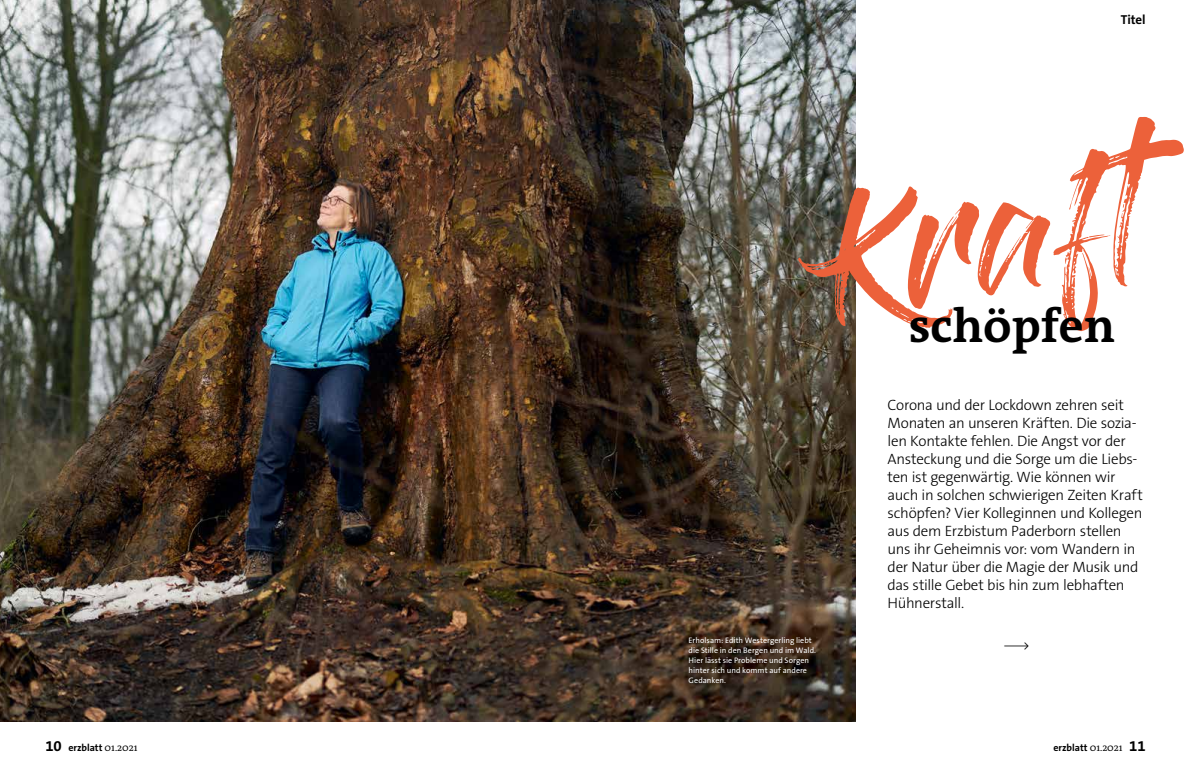
<style>
.page{position:relative;width:1191px;height:766px;background:#fff}
.page>*{position:absolute;margin:0;border:0;box-sizing:border-box;transform-origin:0 0}
.t1{font:700 48px "The Antiqua B7";color:#000}
.t2{font:300 15px/18px "The Sans B3";letter-spacing:-.02em;color:#000}
.t3{font:700 13px "The Sans B7";letter-spacing:-.005em;color:#000}
.t4{font:700 10px "The Sans B7";color:#000}
.t5{font:8px/10px "The Sans B5 Plain";letter-spacing:.005em;color:#fff}
.s1{font-size:15px}
.s2{font-family:"The Antiqua B5";font-weight:400}
</style>
<div class="page">
<img style="left:0;top:0;width:856px;height:721px">
<svg style="left:798px;top:117px;width:385px;height:214px"></svg>
<p class="t3" style="left:1120px;top:12px;width:26px">Titel</p>
<h1 class="t1" style="left:908px;top:300px;width:208px">schöpfen</h1>
<p class="t5" style="left:688px;top:635px;width:129px">Erholsam: Edith Westergerling liebt die Stille in den Bergen und im Wald.<br>Hier lässt sie Probleme und Sorgen hinter sich und kommt auf andere<br>Gedanken.</p>
<p class="t2" style="left:887px;top:396px;width:257px">Corona und der Lockdown zehren seit Monaten an unseren Kräften. Die sozia&shy;len Kontakte fehlen. Die Angst vor der Ansteckung und die Sorge um die Liebs&shy;ten ist gegenwärtig. Wie können wir auch in solchen schwierigen Zeiten Kraft schöpfen? Vier Kolleginnen und Kollegen aus dem Erzbistum Paderborn stellen uns ihr Geheimnis vor: vom Wandern in der Natur über die Magie der Musik und das stille Gebet bis hin zum lebhaften Hühnerstall.</p>
<p class="t4" style="left:45px;top:742px;width:94px"><span class="s1">10</span> erzblatt <span class="s2">01.2021</span></p>
<p class="t4" style="left:1053px;top:742px;width:94px">erzblatt <span class="s2">01.2021</span> <span class="s1">11</span></p>
</div>
